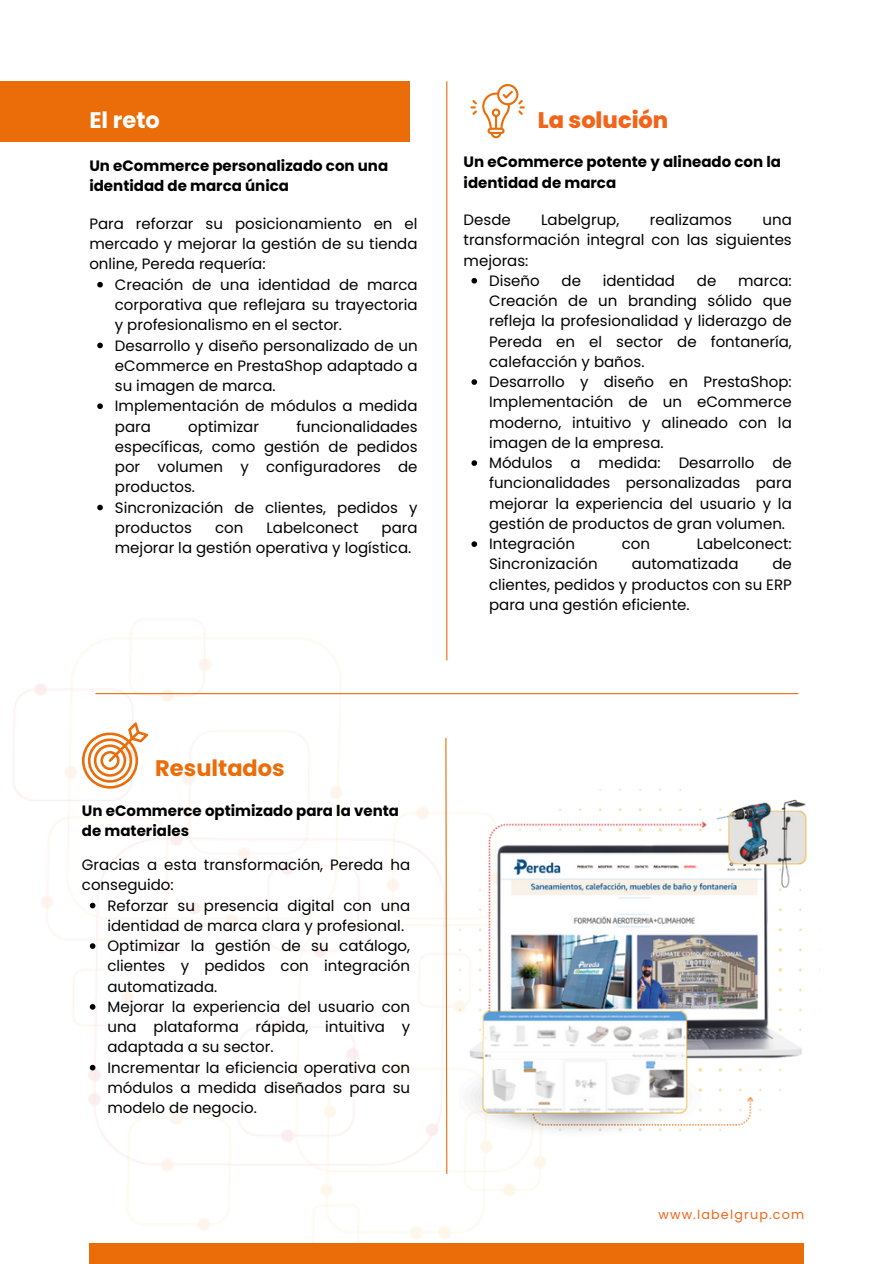
<style>
.page{position:relative;width:894px;height:1264px;background:#fff}
.page>*{position:absolute;margin:0;border:0;box-sizing:border-box;transform-origin:0 0}
.t1{font:800 22.5px "Poppins";color:#f26419}
.t2{font:700 22.5px "Poppins";color:#eb6d09}
.t3{font:700 22.5px "Poppins";color:#fff}
.t4{font:15px/20.2px "Poppins";color:#000;text-align:justify}
.t5{font:700 15px/20.2px "Poppins";color:#000}
.t6{font:12.75px "Poppins";letter-spacing:.09em;color:#f26419}
</style>
<div class="page">
<img style="left:0;top:81px;width:820px;height:1162px">
<div style="left:89px;top:1243px;width:715px;height:20px;background:#eb6d09"></div>
<hr style="left:446px;top:82px;width:1px;height:578px;background:#eb6d09">
<hr style="left:96px;top:693px;width:701px;height:1px;background:#eb6d09">
<svg style="left:470px;top:84px;width:54px;height:54px"></svg>
<svg style="left:82px;top:722px;width:66px;height:66px"></svg>
<div style="left:0;top:81px;width:410px;height:60px;background:#eb6d09"></div>
<svg style="left:444px;top:737px;width:4px;height:437px"></svg>
<img style="left:459px;top:782px;width:360px;height:360px">
<svg style="left:97px;top:282px;width:6px;height:5px"></svg>
<svg style="left:97px;top:342px;width:6px;height:6px"></svg>
<svg style="left:97px;top:403px;width:6px;height:6px"></svg>
<svg style="left:97px;top:504px;width:6px;height:6px"></svg>
<svg style="left:471px;top:278px;width:6px;height:5px"></svg>
<svg style="left:471px;top:379px;width:6px;height:6px"></svg>
<svg style="left:471px;top:460px;width:6px;height:6px"></svg>
<svg style="left:471px;top:541px;width:6px;height:6px"></svg>
<svg style="left:90px;top:902px;width:5px;height:6px"></svg>
<svg style="left:90px;top:943px;width:5px;height:5px"></svg>
<svg style="left:90px;top:1004px;width:5px;height:5px"></svg>
<svg style="left:90px;top:1064px;width:5px;height:6px"></svg>
<p class="t3" style="left:89px;top:104px;width:72px">El reto</p>
<p class="t5" style="left:89px;top:156px;width:300px">Un eCommerce personalizado con una identidad de marca única</p>
<h1 class="t4" style="left:89px;top:213px;width:329px">Para reforzar su posicionamiento en el mercado y mejorar la gestión de su tienda online, Pereda requería:</h1>
<p class="t4" style="left:115px;top:274px;width:304px">Creación de una identidad de marca corporativa que reflejara su trayectoria y profesionalismo en el sector.</p>
<h2 class="t4" style="left:115px;top:335px;width:304px">Desarrollo y diseño personalizado de un eCommerce en PrestaShop adaptado a su imagen de marca.</h2>
<h3 class="t4" style="left:115px;top:396px;width:304px">Implementación de módulos a medida para</h3>
<h3 class="t4" style="left:115px;top:416px;width:304px;text-indent:181px">funcionalidades específicas, como gestión de pedidos por volumen y configuradores de productos.</h3>
<p class="t4" style="left:115px;top:497px;width:304px">Sincronización de clientes, pedidos y productos</p>
<h3 class="t4" style="left:188px;top:416px;width:72px">optimizar</h3>
<p class="t4" style="left:215px;top:517px;width:30px">con</p>
<p class="t4" style="left:266px;top:517px;width:93px">Labelconect</p>
<p class="t4" style="left:115px;top:517px;width:304px;text-indent:266px">para mejorar la gestión operativa y logística.</p>
<p class="t1" style="left:537px;top:104px;width:132px">La solución</p>
<p class="t5" style="left:463px;top:152px;width:319px">Un eCommerce potente y alineado con la identidad de marca</p>
<p class="t4" style="left:463px;top:210px;width:49px">Desde</p>
<p class="t4" style="left:541px;top:210px;width:80px">Labelgrup,</p>
<p class="t4" style="left:649px;top:210px;width:84px">realizamos</p>
<p class="t4" style="left:463px;top:210px;width:329px;text-indent:299px">una transformación integral con las siguientes mejoras:</p>
<p class="t4" style="left:489px;top:270px;width:52px">Diseño</p>
<p class="t4" style="left:561px;top:270px;width:21px">de</p>
<p class="t4" style="left:602px;top:270px;width:74px">identidad</p>
<p class="t4" style="left:696px;top:270px;width:21px">de</p>
<p class="t4" style="left:489px;top:270px;width:304px;text-indent:249px">marca:<br>Creación de un branding sólido que refleja la profesionalidad y liderazgo de Pereda en el sector de fontanería, calefacción y baños.</p>
<h1 class="t4" style="left:489px;top:372px;width:304px">Desarrollo y diseño en PrestaShop:<br>Implementación de un eCommerce moderno, intuitivo y alineado con la imagen de la empresa.</h1>
<h2 class="t4" style="left:489px;top:453px;width:304px">Módulos a medida: Desarrollo de funcionalidades personalizadas para mejorar la experiencia del usuario y la gestión de productos de gran volumen.</h2>
<h3 class="t4" style="left:489px;top:534px;width:87px">Integración</h3>
<h3 class="t4" style="left:621px;top:534px;width:30px">con</h3>
<h3 class="t4" style="left:696px;top:534px;width:97px">Labelconect:</h3>
<h3 class="t4" style="left:489px;top:554px;width:110px">Sincronización</h3>
<h3 class="t4" style="left:631px;top:554px;width:108px">automatizada</h3>
<h3 class="t4" style="left:489px;top:554px;width:304px;text-indent:283px">de clientes, pedidos y productos con su ERP para una gestión eficiente.</h3>
<p class="t2" style="left:155px;top:752px;width:131px">Resultados</p>
<h3 class="t5" style="left:82px;top:800px;width:318px">Un eCommerce optimizado para la venta de materiales</h3>
<p class="t4" style="left:82px;top:854px;width:329px">Gracias a esta transformación, Pereda ha conseguido:</p>
<p class="t4" style="left:107px;top:895px;width:304px">Reforzar su presencia digital con una identidad de marca clara y profesional.</p>
<p class="t4" style="left:107px;top:935px;width:304px">Optimizar la gestión de su catálogo, clientes y pedidos con integración automatizada.</p>
<h1 class="t4" style="left:107px;top:996px;width:304px">Mejorar la experiencia del usuario con una plataforma rápida, intuitiva y adaptada a su sector.</h1>
<h2 class="t4" style="left:107px;top:1057px;width:304px">Incrementar la eficiencia operativa con módulos a medida diseñados para su modelo de negocio.</h2>
<p class="t6" style="left:658px;top:1205px;width:147px">www.labelgrup.com</p>
</div>
